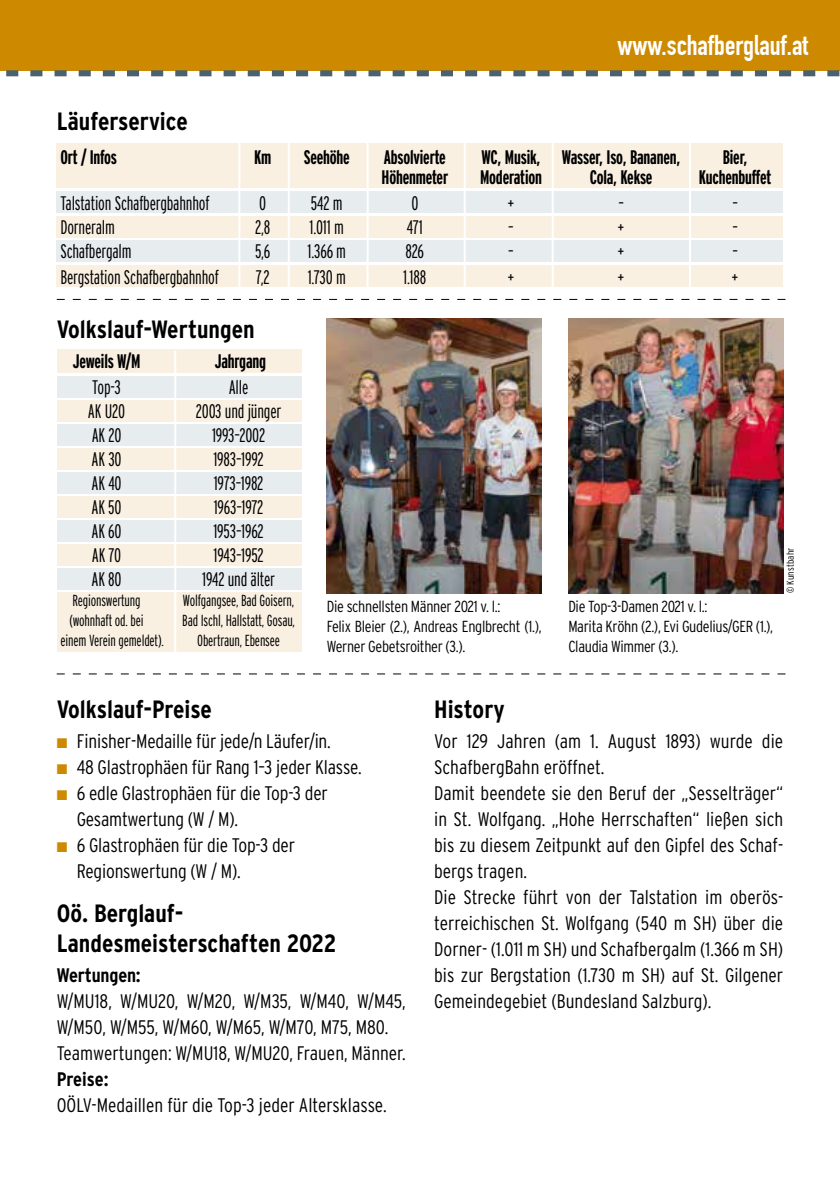
<style>
.page{position:relative;width:840px;height:1191px;background:#fff}
.page>*{position:absolute;margin:0;border:0;box-sizing:border-box;transform-origin:0 0}
.t1{font:700 28px "DIN Condensed";color:#fff}
.t2{font:700 condensed 25px/30px "Interstate";color:#000}
.t3{font:300 condensed 19.6px/26px "Interstate";color:#000}
.t4{font:300 extra-condensed 19.6px "Interstate";letter-spacing:-.01em;color:#000}
.t5{font:700 extra-condensed 19.6px "Interstate";letter-spacing:-.01em;color:#000}
.t6{font:700 condensed 19.6px "Interstate";letter-spacing:-.01em;color:#000}
.t7{font:300 condensed 16px/20px "Interstate";letter-spacing:-.02em;color:#000}
.t8{font:300 extra-condensed 16px "Interstate";letter-spacing:-.01em;color:#000}
.t9{font:300 condensed 10px "Interstate";letter-spacing:.01em;color:#000}
.s1{font-family:"Zapf Ding Neu";font-weight:400;font-stretch:normal;font-size:14px;color:#cd8a00}
</style>
<div class="page">
<div style="left:0;top:0;width:839px;height:70px;background:#cd8a00"></div>
<svg style="left:0;top:70px;width:839px;height:6px"></svg>
<div style="left:57px;top:191px;width:725px;height:22px;background:#e7ecef"></div>
<div style="left:57px;top:241px;width:725px;height:21px;background:#e7ecef"></div>
<div style="left:57px;top:216px;width:725px;height:21px;background:#f9f0e2"></div>
<div style="left:57px;top:265px;width:725px;height:22px;background:#f9f0e2"></div>
<div style="left:57px;top:144px;width:725px;height:44px;background:#f9f0e2"></div>
<hr style="left:238px;top:140px;width:2px;height:150px;background:#fff">
<hr style="left:287px;top:140px;width:2px;height:150px;background:#fff">
<hr style="left:366px;top:140px;width:2px;height:150px;background:#fff">
<hr style="left:463px;top:140px;width:2px;height:150px;background:#fff">
<hr style="left:551px;top:140px;width:2px;height:150px;background:#fff">
<hr style="left:688px;top:140px;width:2px;height:150px;background:#fff">
<div style="left:57px;top:377px;width:244px;height:21px;background:#e7ecef"></div>
<div style="left:57px;top:472px;width:244px;height:22px;background:#e7ecef"></div>
<div style="left:57px;top:424px;width:244px;height:22px;background:#e7ecef"></div>
<div style="left:57px;top:568px;width:244px;height:21px;background:#e7ecef"></div>
<div style="left:57px;top:520px;width:244px;height:22px;background:#e7ecef"></div>
<div style="left:57px;top:400px;width:244px;height:22px;background:#f9f0e2"></div>
<div style="left:57px;top:496px;width:244px;height:22px;background:#f9f0e2"></div>
<div style="left:57px;top:448px;width:244px;height:22px;background:#f9f0e2"></div>
<div style="left:57px;top:544px;width:244px;height:21px;background:#f9f0e2"></div>
<div style="left:57px;top:592px;width:244px;height:60px;background:#f9f0e2"></div>
<div style="left:57px;top:349px;width:244px;height:24px;background:#f9f0e2"></div>
<hr style="left:174px;top:350px;width:2px;height:306px;background:#fff">
<svg style="left:57px;top:299px;width:728px;height:1px"></svg>
<svg style="left:57px;top:673px;width:728px;height:1px"></svg>
<img style="left:326px;top:318px;width:215px;height:275px">
<img style="left:568px;top:318px;width:214px;height:275px">
<p class="t2" style="left:57px;top:106px;width:132px">Läuferservice</p>
<h1 class="t1" style="left:617px;top:29px;width:192px">www.schafberglauf.at</h1>
<p class="t5" style="left:60px;top:146px;width:58px">Ort / Infos</p>
<p class="t5" style="left:254px;top:146px;width:19px">Km</p>
<p class="t5" style="left:303px;top:146px;width:47px">Seehöhe</p>
<p class="t5" style="left:384px;top:146px;width:63px">Absolvierte</p>
<p class="t5" style="left:481px;top:146px;width:200px">WC, Musik, Wasser, Iso, Bananen,</p>
<p class="t5" style="left:722px;top:146px;width:26px">Bier,</p>
<p class="t5" style="left:381px;top:166px;width:68px">Höhenmeter</p>
<p class="t5" style="left:480px;top:166px;width:63px">Moderation</p>
<p class="t5" style="left:589px;top:166px;width:64px">Cola, Kekse</p>
<p class="t5" style="left:698px;top:166px;width:74px">Kuchenbuffet</p>
<p class="t4" style="left:60px;top:192px;width:150px">Talstation Schafbergbahnhof</p>
<p class="t4" style="left:259px;top:192px;width:9px">0</p>
<p class="t4" style="left:311px;top:192px;width:33px">542 m</p>
<p class="t4" style="left:411px;top:192px;width:9px">0</p>
<p class="t4" style="left:507px;top:192px;width:8px">+</p>
<p class="t4" style="left:618px;top:192px;width:7px">–</p>
<p class="t4" style="left:732px;top:192px;width:7px">–</p>
<p class="t4" style="left:60px;top:216px;width:56px">Dorneralm</p>
<p class="t4" style="left:255px;top:216px;width:17px">2,8</p>
<p class="t4" style="left:309px;top:216px;width:36px">1.011 m</p>
<p class="t4" style="left:406px;top:216px;width:18px">471</p>
<p class="t4" style="left:508px;top:216px;width:7px">–</p>
<p class="t4" style="left:617px;top:216px;width:8px">+</p>
<p class="t4" style="left:732px;top:216px;width:7px">–</p>
<p class="t4" style="left:60px;top:240px;width:73px">Schafbergalm</p>
<p class="t4" style="left:255px;top:240px;width:17px">5,6</p>
<p class="t4" style="left:307px;top:240px;width:40px">1.366 m</p>
<p class="t4" style="left:405px;top:240px;width:20px">826</p>
<p class="t4" style="left:508px;top:240px;width:7px">–</p>
<p class="t4" style="left:617px;top:240px;width:8px">+</p>
<p class="t4" style="left:732px;top:240px;width:7px">–</p>
<p class="t4" style="left:60px;top:266px;width:160px">Bergstation Schafbergbahnhof</p>
<p class="t4" style="left:255px;top:266px;width:15px">7,2</p>
<p class="t4" style="left:307px;top:266px;width:40px">1.730 m</p>
<p class="t4" style="left:403px;top:266px;width:25px">1.188</p>
<p class="t4" style="left:507px;top:266px;width:8px">+</p>
<p class="t4" style="left:617px;top:266px;width:8px">+</p>
<p class="t4" style="left:731px;top:266px;width:8px">+</p>
<p class="t2" style="left:57px;top:314px;width:199px">Volkslauf-Wertungen</p>
<p class="t5" style="left:73px;top:350px;width:69px">Jeweils W/M</p>
<p class="t5" style="left:214px;top:350px;width:53px">Jahrgang</p>
<p class="t4" style="left:92px;top:376px;width:30px">Top-3</p>
<p class="t4" style="left:228px;top:376px;width:21px">Alle</p>
<p class="t4" style="left:88px;top:400px;width:39px">AK U20</p>
<p class="t4" style="left:196px;top:400px;width:87px">2003 und jünger</p>
<p class="t4" style="left:92px;top:424px;width:31px">AK 20</p>
<p class="t4" style="left:212px;top:424px;width:55px">1993–2002</p>
<p class="t4" style="left:91px;top:448px;width:32px">AK 30</p>
<p class="t4" style="left:213px;top:448px;width:52px">1983–1992</p>
<p class="t4" style="left:91px;top:472px;width:32px">AK 40</p>
<p class="t4" style="left:213px;top:472px;width:51px">1973–1982</p>
<p class="t4" style="left:91px;top:496px;width:32px">AK 50</p>
<p class="t4" style="left:213px;top:496px;width:51px">1963–1972</p>
<p class="t4" style="left:91px;top:520px;width:32px">AK 60</p>
<p class="t4" style="left:213px;top:520px;width:52px">1953–1962</p>
<p class="t4" style="left:92px;top:544px;width:31px">AK 70</p>
<p class="t4" style="left:213px;top:544px;width:52px">1943–1952</p>
<p class="t4" style="left:91px;top:568px;width:32px">AK 80</p>
<p class="t4" style="left:202px;top:568px;width:74px">1942 und älter</p>
<p class="t8" style="left:72px;top:591px;width:70px">Regionswertung</p>
<p class="t8" style="left:183px;top:591px;width:113px">Wolfgangsee, Bad Goisern,</p>
<p class="t8" style="left:69px;top:611px;width:76px">(wohnhaft od. bei</p>
<p class="t8" style="left:182px;top:611px;width:114px">Bad Ischl, Hallstatt, Gosau,</p>
<p class="t8" style="left:60px;top:631px;width:105px">einem Verein gemeldet).</p>
<p class="t8" style="left:197px;top:631px;width:84px">Obertraun, Ebensee</p>
<p class="t7" style="left:326px;top:596px;width:216px">Die schnellsten Männer 2021 v. l.:<br>Felix Bleier (2.), Andreas Englbrecht (1.),<br>Werner Gebetsroither (3.).</p>
<p class="t7" style="left:568px;top:596px;width:206px">Die Top-3-Damen 2021 v. l.:<br>Marita Kröhn (2.), Evi Gudelius/GER (1.),<br>Claudia Wimmer (3.).</p>
<p class="t9" style="left:784px;top:593px;width:47px;rotate:-90deg">© Kunstbahr</p>
<p class="t2" style="left:57px;top:694px;width:157px">Volkslauf-Preise</p>
<p class="t3" style="left:57px;top:728px;width:275px"><span class="s1">N</span> Finisher-Medaille für jede/n Läufer/in.</p>
<p class="t3" style="left:57px;top:754px;width:306px"><span class="s1">N</span> 48 Glastrophäen für Rang 1–3 jeder Klasse.</p>
<p class="t3" style="left:57px;top:780px;width:272px"><span class="s1">N</span> 6 edle Glastrophäen für die Top-3 der</p>
<p class="t3" style="left:77px;top:806px;width:163px">Gesamtwertung (W / M).</p>
<p class="t3" style="left:57px;top:832px;width:240px"><span class="s1">N</span> 6 Glastrophäen für die Top-3 der</p>
<p class="t3" style="left:77px;top:858px;width:165px">Regionswertung (W / M).</p>
<p class="t2" style="left:57px;top:898px;width:281px">Oö. Berglauf-<br>Landesmeisterschaften 2022</p>
<p class="t6" style="left:57px;top:964px;width:85px">Wertungen:</p>
<p class="t3" style="left:57px;top:988px;width:350px">W/MU18, W/MU20, W/M20, W/M35, W/M40, W/M45,<br>W/M50, W/M55, W/M60, W/M65, W/M70, M75, M80.<br>Teamwertungen: W/MU18, W/MU20, Frauen, Männer.</p>
<p class="t6" style="left:57px;top:1068px;width:53px">Preise:</p>
<p class="t3" style="left:57px;top:1092px;width:331px">OÖLV-Medaillen für die Top-3 jeder Altersklasse.</p>
<p class="t2" style="left:434px;top:694px;width:72px">History</p>
<p class="t3" style="left:434px;top:728px;width:350px">Vor 129 Jahren (am 1. August 1893) wurde die SchafbergBahn eröffnet.<br>Damit beendete sie den Beruf der „Sesselträger“ in St. Wolfgang. „Hohe Herrschaften“ ließen sich bis zu diesem Zeitpunkt auf den Gipfel des Schaf&shy;bergs tragen.<br>Die Strecke führt von der Talstation im oberös&shy;terreichischen St. Wolfgang (540 m SH) über die Dorner- (1.011 m SH) und Schafbergalm (1.366 m SH) bis zur Bergstation (1.730 m SH) auf St. Gilgener Gemeindegebiet (Bundesland Salzburg).</p>
</div>
